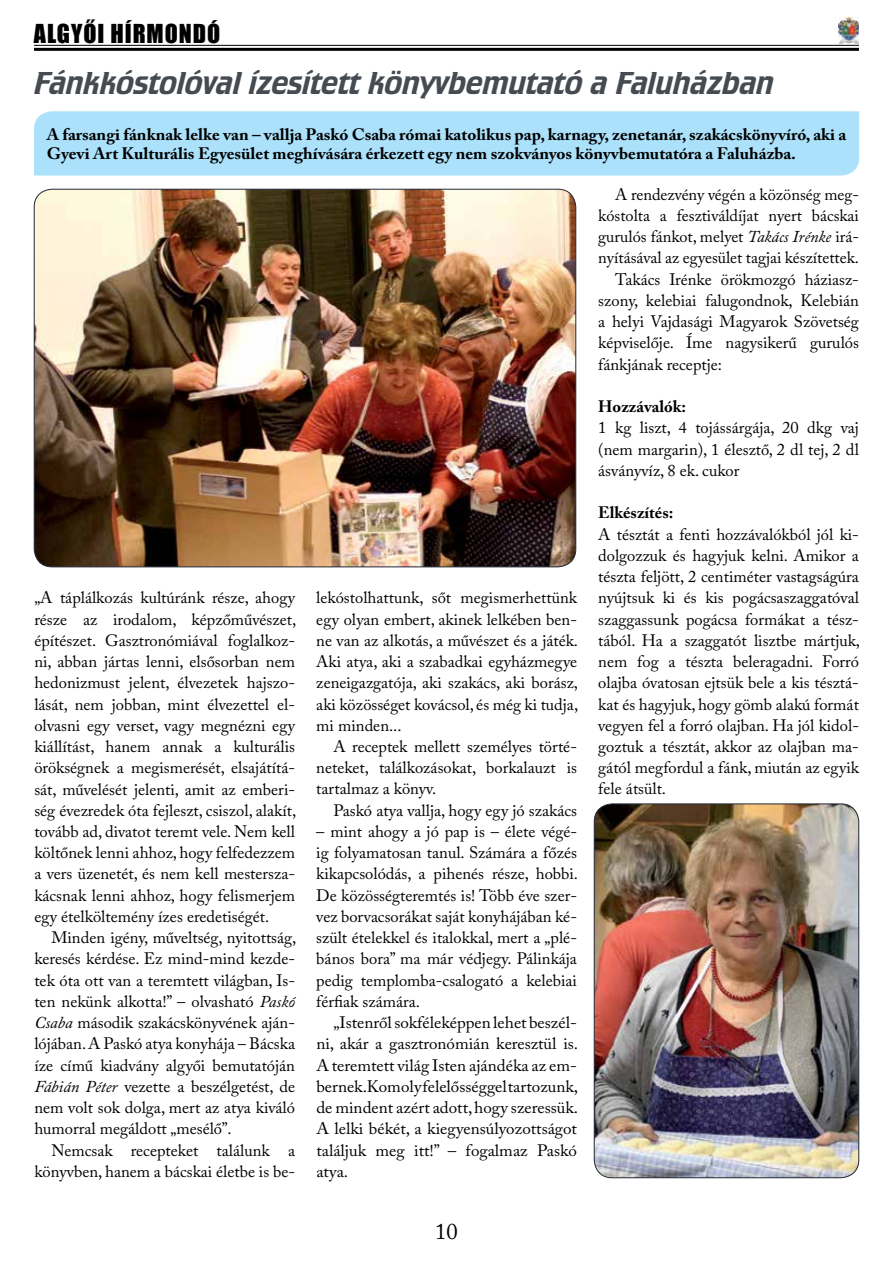
<style>
.page{position:relative;width:893px;height:1263px;background:#fff}
.page>*{position:absolute;margin:0;border:0;box-sizing:border-box;transform-origin:0 0}
.t1{font:33px "Crillee TOT";color:#454b50}
.t2{font:24px "Impact";letter-spacing:.04em;color:#000}
.t3{font:22.5px "Adobe Caslon Pro";color:#000}
.t4{font:16.5px/21.3px "Adobe Caslon Pro";color:#000;text-align:justify}
.t5{font:700 16.5px/19.8px "Adobe Caslon Pro";color:#000;scale:1.04 1}
.t6{font:700 16.5px "Adobe Caslon Pro";color:#000}
.s1{font-style:italic}
</style>
<div class="page">
<hr style="left:34px;top:45px;width:825px;height:1px;background:#000">
<hr style="left:34px;top:48px;width:825px;height:3px;background:#000">
<img style="left:838px;top:17px;width:21px;height:26px">
<div style="left:34px;top:111px;width:825px;height:65px;background:#abe1fa"></div>
<img style="left:34px;top:189px;width:542px;height:378px">
<img style="left:594px;top:804px;width:265px;height:374px">
<div style="left:594px;top:804px;width:265px;height:374px;border:1px solid #232836;border-radius:18px"></div>
<h2 class="t2" style="left:34px;top:15px;width:188px">ALGYŐI HÍRMONDÓ</h2>
<h1 class="t1" style="left:34px;top:65px;width:741px">Fánkkóstolóval ízesített könyvbemutató a Faluházban</h1>
<p class="t5" style="left:47px;top:124px;width:770px">A farsangi fánknak lelke van – vallja Paskó Csaba római katolikus pap, karnagy, zenetanár, szakácskönyvíró, aki a<br>Gyevi Art Kulturális Egyesület meghívására érkezett egy nem szokványos könyvbemutatóra a Faluházba.</p>
<p class="t4" style="left:34px;top:587px;width:263px">„A táplálkozás kultúránk része, ahogy része az irodalom, képzőművészet, építészet. Gasztronómiával foglalkoz&shy;ni, abban jártas lenni, elsősorban nem hedonizmust jelent, élvezetek hajszo&shy;lását, nem jobban, mint élvezettel el&shy;olvasni egy verset, vagy megnézni egy kiállítást, hanem annak a kulturális örökségnek a megismerését, elsajátítá&shy;sát, művelését jelenti, amit az emberi&shy;ség évezredek óta fejleszt, csiszol, alakít, tovább ad, divatot teremt vele. Nem kell költőnek lenni ahhoz, hogy felfedezzem a vers üzenetét, és nem kell mestersza&shy;kácsnak lenni ahhoz, hogy felismerjem egy ételköltemény ízes eredetiségét.</p>
<p class="t4" style="left:34px;top:927px;width:263px;text-indent:17px">Minden igény, műveltség, nyitottság, keresés kérdése. Ez mind-mind kezde&shy;tek óta ott van a teremtett világban, Is&shy;ten nekünk alkotta!” – olvasható <span class="s1">Paskó Csaba</span> második szakácskönyvének aján&shy;lójában. A Paskó atya konyhája – Bácska íze című kiadvány algyői bemutatóján <span class="s1">Fábián Péter</span> vezette a beszélgetést, de nem volt sok dolga, mert az atya kiváló humorral megáldott „mesélő”.</p>
<p class="t4" style="left:34px;top:1139px;width:262px;text-align:right">Nemcsak recepteket találunk a könyvben, hanem a bácskai életbe is be-</p>
<p class="t4" style="left:316px;top:587px;width:263px">lekóstolhattunk, sőt megismerhettünk egy olyan embert, akinek lelkében ben&shy;ne van az alkotás, a művészet és a játék.<br>Aki atya, aki a szabadkai egyházmegye zeneigazgatója, aki szakács, aki borász, aki közösséget kovácsol, és még ki tudja, mi minden...</p>
<p class="t4" style="left:316px;top:736px;width:262px;text-indent:17px">A receptek mellett személyes törté&shy;neteket, találkozásokat, borkalauzt is tartalmaz a könyv.</p>
<p class="t4" style="left:333px;top:799px;width:245px">Paskó atya vallja, hogy egy jó szakács</p>
<p class="t4" style="left:316px;top:821px;width:263px">– mint ahogy a jó pap is – élete végé&shy;ig folyamatosan tanul. Számára a főzés kikapcsolódás, a pihenés része, hobbi.<br>De közösségteremtés is! Több éve szer&shy;vez borvacsorákat saját konyhájában ké&shy;szült ételekkel és italokkal, mert a „plé&shy;bános bora” ma már védjegy. Pálinkája pedig templomba-csalogató a kelebiai férfiak számára.</p>
<p class="t4" style="left:316px;top:1012px;width:263px;text-indent:17px">„Istenről sokféleképpen lehet beszél&shy;ni, akár a gasztronómián keresztül is.<br>A teremtett világ Isten ajándéka az em&shy;bernek. Komoly felelősséggel tartozunk, de mindent azért adott, hogy szeressük.<br>A lelki békét, a kiegyensúlyozottságot találjuk meg itt!” – fogalmaz Paskó atya.</p>
<h3 class="t3" style="left:435px;top:1218px;width:24px">10</h3>
<p class="t4" style="left:615px;top:183px;width:245px">A rendezvény végén a közönség meg-</p>
<p class="t4" style="left:598px;top:205px;width:262px">kóstolta a fesztiváldíjat nyert bácskai</p>
<p class="t4" style="left:598px;top:226px;width:262px">gurulós fánkot, melyet <span class="s1">Takács Irénke</span> irá-</p>
<p class="t4" style="left:598px;top:247px;width:262px">nyításával az egyesület tagjai készítettek.</p>
<p class="t4" style="left:615px;top:268px;width:245px">Takács Irénke örökmozgó házias -</p>
<p class="t4" style="left:598px;top:290px;width:262px">szony, kelebiai falugondnok, Kelebián</p>
<p class="t4" style="left:598px;top:311px;width:262px">a helyi Vajdasági Magyarok Szövetség</p>
<p class="t4" style="left:598px;top:332px;width:262px">képviselője. Íme nagysikerű gurulós</p>
<p class="t4" style="left:598px;top:353px;width:125px">fánkjának receptje:</p>
<p class="t6" style="left:598px;top:397px;width:89px">Hozzávalók:</p>
<p class="t4" style="left:598px;top:417px;width:262px">1 kg liszt, 4 tojássárgája, 20 dkg vaj (nem margarin), 1 élesztő, 2 dl tej, 2 dl ásványvíz, 8 ek. cukor</p>
<p class="t6" style="left:598px;top:503px;width:77px">Elkészítés:</p>
<p class="t4" style="left:598px;top:523px;width:263px">A tésztát a fenti hozzávalókból jól ki&shy;dolgozzuk és hagyjuk kelni. Amikor a tészta feljött, 2 centiméter vastagságúra nyújtsuk ki és kis pogácsaszaggatóval szaggassunk pogácsa formákat a tész&shy;tából. Ha a szaggatót lisztbe mártjuk, nem fog a tészta beleragadni. Forró olajba óvatosan ejtsük bele a kis tésztá&shy;kat és hagyjuk, hogy gömb alakú formát vegyen fel a forró olajban. Ha jól kidol&shy;goztuk a tésztát, akkor az olajban ma&shy;gától megfordul a fánk, miután az egyik fele átsült.</p>
</div>
